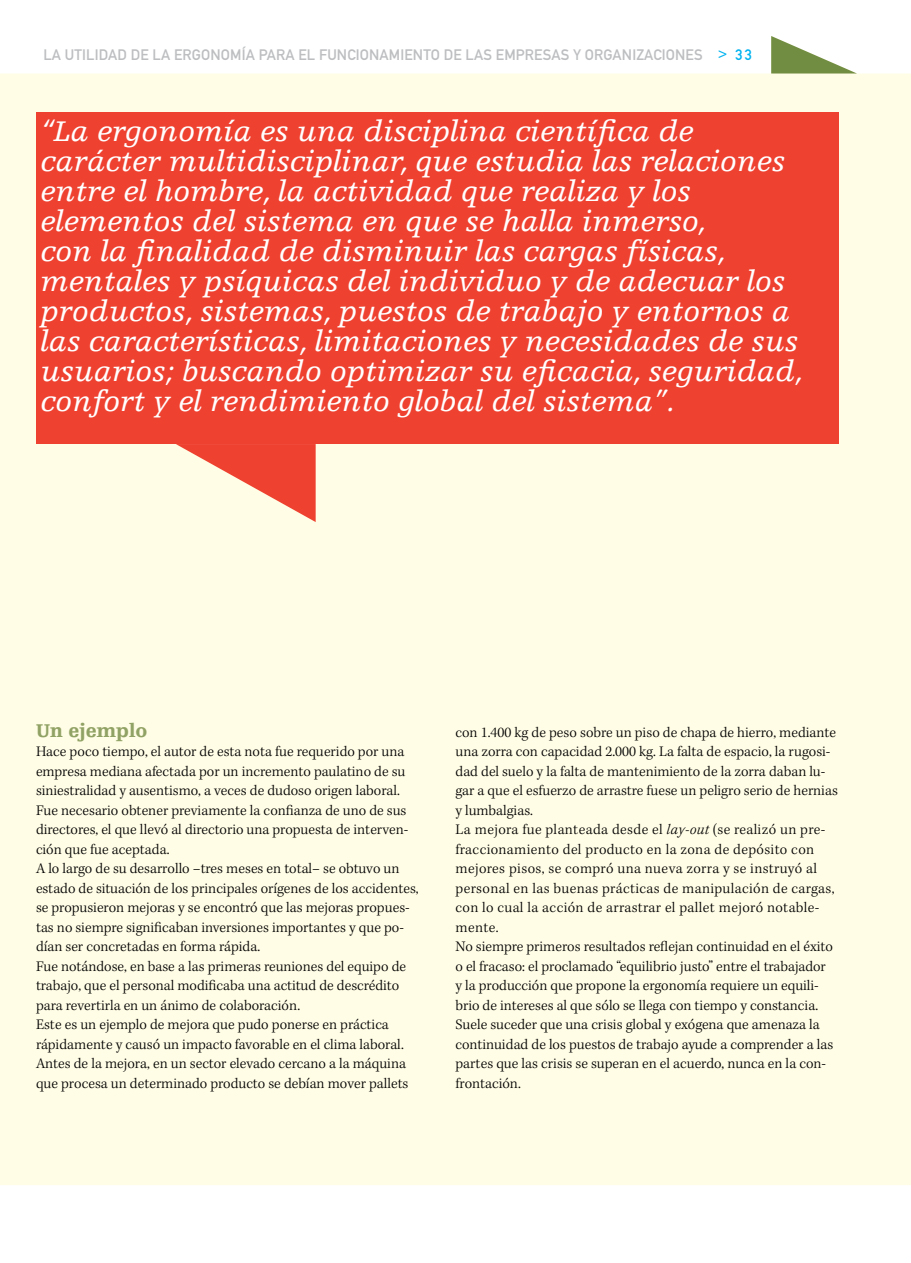
<style>
.page{position:relative;width:911px;height:1263px;background:#fff}
.page>*{position:absolute;margin:0;border:0;box-sizing:border-box;transform-origin:0 0}
.t1{font:italic 30px/30px "Egyptienne F";color:#fff}
.t2{font:900 19.5px "Egyptienne F";color:#91a265}
.t3{font:300 15px/19.5px "Kepler Std";color:#000}
.t4{font:15px "DIN Mittelschrift";letter-spacing:.01em;color:#bcbec0}
.s1{color:#00b3f0}
.s2{font-style:italic}
</style>
<div class="page">
<div style="left:0;top:73px;width:911px;height:1112px;background:#fffde5"></div>
<svg style="left:771px;top:36px;width:86px;height:38px"></svg>
<div style="left:36px;top:112px;width:803px;height:332px;background:#ef4130"></div>
<svg style="left:176px;top:444px;width:140px;height:78px;background:#f79f8a"></svg>
<p class="t4" style="left:43px;top:46px;width:710px">LA UTILIDAD DE LA ERGONOMÍA PARA EL FUNCIONAMIENTO DE LAS EMPRESAS Y ORGANIZACIONES <span class="s1">&gt; 33</span></p>
<p class="t1" style="left:40px;top:117px;width:764px">“La ergonomía es una disciplina científica de carácter multidisciplinar, que estudia las relaciones entre el hombre, la actividad que realiza y los elementos del sistema en que se halla inmerso,<br>con la finalidad de disminuir las cargas físicas, mentales y psíquicas del individuo y de adecuar los productos, sistemas, puestos de trabajo y entornos a las características, limitaciones y necesidades de sus usuarios; buscando optimizar su eficacia, seguridad, confort y el rendimiento global del sistema”.</p>
<h2 class="t2" style="left:36px;top:719px;width:113px">Un ejemplo</h2>
<p class="t3" style="left:36px;top:742px;width:384px">Hace poco tiempo, el autor de esta nota fue requerido por una empresa mediana afectada por un incremento paulatino de su siniestralidad y ausentismo, a veces de dudoso origen laboral.<br>Fue necesario obtener previamente la confianza de uno de sus directores, el que llevó al directorio una propuesta de interven&shy;ción que fue aceptada.<br>A lo largo de su desarrollo –tres meses en total– se obtuvo un estado de situación de los principales orígenes de los accidentes, se propusieron mejoras y se encontró que las mejoras propues&shy;tas no siempre significaban inversiones importantes y que po&shy;dían ser concretadas en forma rápida.<br>Fue notándose, en base a las primeras reuniones del equipo de trabajo, que el personal modificaba una actitud de descrédito para revertirla en un ánimo de colaboración.<br>Este es un ejemplo de mejora que pudo ponerse en práctica rápidamente y causó un impacto favorable en el clima laboral.<br>Antes de la mejora, en un sector elevado cercano a la máquina que procesa un determinado producto se debían mover pallets</p>
<p class="t3" style="left:455px;top:723px;width:384px">con 1.400 kg de peso sobre un piso de chapa de hierro, mediante una zorra con capacidad 2.000 kg. La falta de espacio, la rugosi&shy;dad del suelo y la falta de mantenimiento de la zorra daban lu&shy;gar a que el esfuerzo de arrastre fuese un peligro serio de hernias y lumbalgias.<br>La mejora fue planteada desde el <span class="s2">lay-out</span> (se realizó un pre&shy;fraccionamiento del producto en la zona de depósito con mejores pisos, se compró una nueva zorra y se instruyó al personal en las buenas prácticas de manipulación de cargas, con lo cual la acción de arrastrar el pallet mejoró notable&shy;mente.<br>No siempre primeros resultados reflejan continuidad en el éxito o el fracaso: el proclamado “equilibrio justo” entre el trabajador<br>y la producción que propone la ergonomía requiere un equili&shy;brio de intereses al que sólo se llega con tiempo y constancia.<br>Suele suceder que una crisis global y exógena que amenaza la continuidad de los puestos de trabajo ayude a comprender a las partes que las crisis se superan en el acuerdo, nunca en la con&shy;frontación.</p>
</div>
